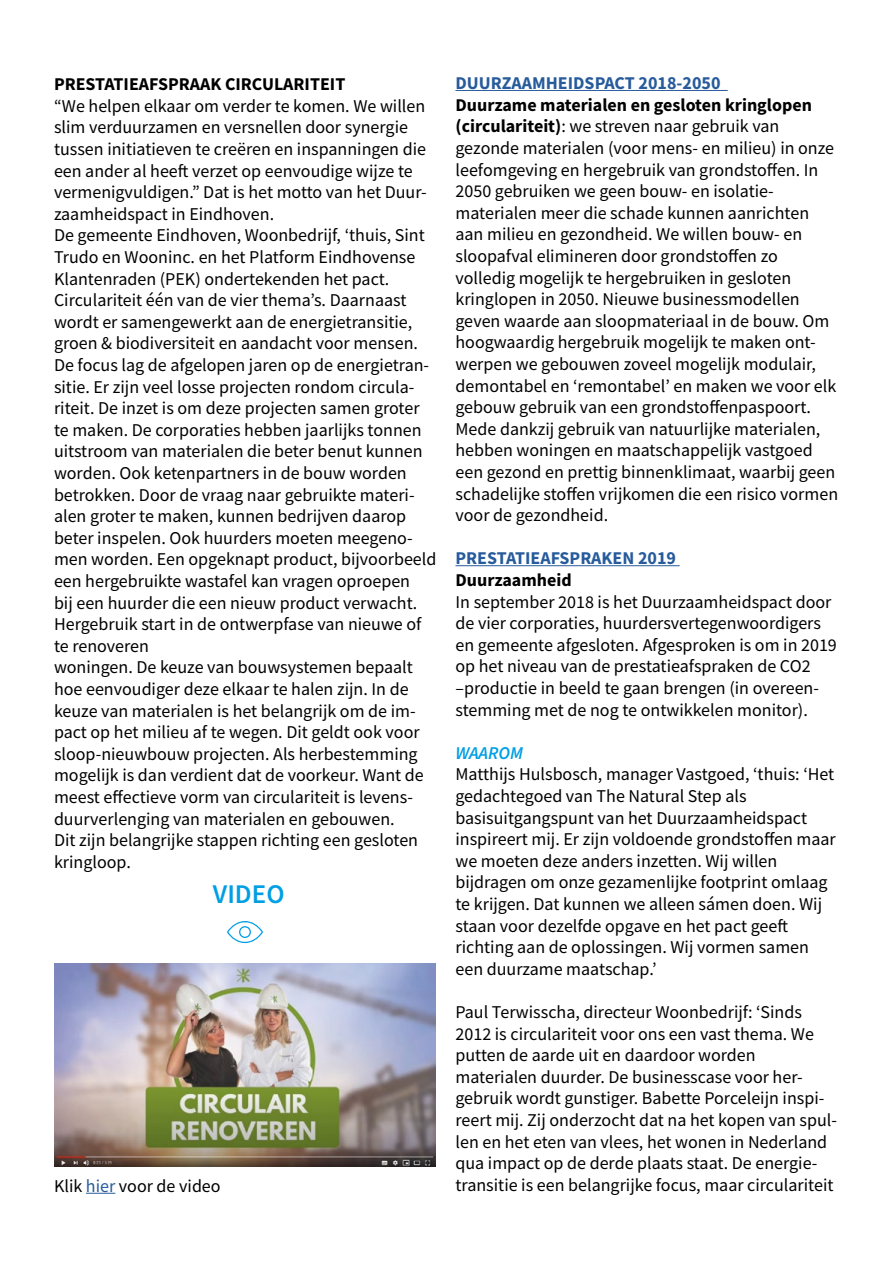
<style>
.page{position:relative;width:893px;height:1263px;background:#fff}
.page>*{position:absolute;margin:0;border:0;box-sizing:border-box;transform-origin:0 0}
.t1{font:600 27px "Source Sans Pro";color:#009fe3}
.t2{font:18px/21.6px "Source Sans Pro";color:#000}
.t3{font:700 18px "Source Sans Pro";color:#275b9b}
.t4{font:700 18px "Source Sans Pro";color:#000}
.t5{font:italic 600 18px "Source Sans Pro";color:#009fe3}
.s1{color:#275b9b}
.s2{font-weight:700}
</style>
<div class="page">
<svg style="left:86px;top:1193px;width:29px;height:1px"></svg>
<hr style="left:455px;top:90px;width:273px;height:1px;background:#275b9b">
<hr style="left:455px;top:565px;width:225px;height:1px;background:#275b9b">
<img style="left:54px;top:963px;width:382px;height:203px">
<svg style="left:227px;top:921px;width:36px;height:22px"></svg>
<p class="t4" style="left:54px;top:72px;width:293px">PRESTATIEAFSPRAAK CIRCULARITEIT</p>
<p class="t2" style="left:54px;top:95px;width:384px">“We helpen elkaar om verder te komen. We willen slim verduurzamen en versnellen door synergie tussen initiatieven te creëren en inspanningen die een ander al heeft verzet op eenvoudige wijze te vermenigvuldigen.” Dat is het motto van het Duur&shy;zaamheidspact in Eindhoven.<br>De gemeente Eindhoven, Woonbedrijf, ‘thuis, Sint Trudo en Wooninc. en het Platform Eindhovense Klantenraden (PEK) ondertekenden het pact.<br>Circulariteit één van de vier thema’s. Daarnaast wordt er samengewerkt aan de energietransitie, groen &amp; biodiversiteit en aandacht voor mensen.<br>De focus lag de afgelopen jaren op de energietran&shy;sitie. Er zijn veel losse projecten rondom circula&shy;riteit. De inzet is om deze projecten samen groter te maken. De corporaties hebben jaarlijks tonnen uitstroom van materialen die beter benut kunnen worden. Ook ketenpartners in de bouw worden betrokken. Door de vraag naar gebruikte materi&shy;alen groter te maken, kunnen bedrijven daarop beter inspelen. Ook huurders moeten meegeno&shy;men worden. Een opgeknapt product, bijvoorbeeld een hergebruikte wastafel kan vragen oproepen<br>bij een huurder die een nieuw product verwacht.<br>Hergebruik start in de ontwerpfase van nieuwe of te renoveren<br>woningen. De keuze van bouwsystemen bepaalt hoe eenvoudiger deze elkaar te halen zijn. In de keuze van materialen is het belangrijk om de im&shy;pact op het milieu af te wegen. Dit geldt ook voor sloop-nieuwbouw projecten. Als herbestemming mogelijk is dan verdient dat de voorkeur. Want de meest effectieve vorm van circulariteit is levens&shy;duurverlenging van materialen en gebouwen.<br>Dit zijn belangrijke stappen richting een gesloten kringloop.</p>
<h1 class="t1" style="left:213px;top:876px;width:73px">VIDEO</h1>
<p class="t2" style="left:54px;top:1175px;width:168px">Klik <span class="s1">hier</span> voor de video</p>
<p class="t3" style="left:455px;top:71px;width:266px">DUURZAAMHEIDSPACT 2018-2050</p>
<p class="t2" style="left:455px;top:94px;width:384px"><span class="s2">Duurzame materialen en gesloten kringlopen (circulariteit)</span>: we streven naar gebruik van gezonde materialen (voor mens- en milieu) in onze leefomgeving en hergebruik van grondstoffen. In 2050 gebruiken we geen bouw- en isolatie&shy;materialen meer die schade kunnen aanrichten aan milieu en gezondheid. We willen bouw- en sloopafval elimineren door grondstoffen zo volledig mogelijk te hergebruiken in gesloten kringlopen in 2050. Nieuwe businessmodellen geven waarde aan sloopmateriaal in de bouw. Om hoogwaardig hergebruik mogelijk te maken ont&shy;werpen we gebouwen zoveel mogelijk modulair, demontabel en ‘remontabel’ en maken we voor elk gebouw gebruik van een grondstoffenpaspoort.<br>Mede dankzij gebruik van natuurlijke materialen, hebben woningen en maatschappelijk vastgoed een gezond en prettig binnenklimaat, waarbij geen schadelijke stoffen vrijkomen die een risico vormen voor de gezondheid.</p>
<p class="t3" style="left:455px;top:546px;width:222px">PRESTATIEAFSPRAKEN 2019</p>
<p class="t4" style="left:455px;top:568px;width:118px">Duurzaamheid</p>
<p class="t2" style="left:455px;top:591px;width:383px">In september 2018 is het Duurzaamheidspact door de vier corporaties, huurdersvertegenwoordigers en gemeente afgesloten. Afgesproken is om in 2019 op het niveau van de prestatieafspraken de CO2 –productie in beeld te gaan brengen (in overeen&shy;stemming met de nog te ontwikkelen monitor).</p>
<p class="t5" style="left:455px;top:741px;width:69px">WAAROM</p>
<p class="t2" style="left:455px;top:763px;width:382px">Matthijs Hulsbosch, manager Vastgoed, ‘thuis: ‘Het gedachtegoed van The Natural Step als basisuitgangspunt van het Duurzaamheidspact inspireert mij. Er zijn voldoende grondstoffen maar we moeten deze anders inzetten. Wij willen bijdragen om onze gezamenlijke footprint omlaag te krijgen. Dat kunnen we alleen sámen doen. Wij staan voor dezelfde opgave en het pact geeft richting aan de oplossingen. Wij vormen samen een duurzame maatschap.’</p>
<p class="t2" style="left:455px;top:1001px;width:383px">Paul Terwisscha, directeur Woonbedrijf: ‘Sinds 2012 is circulariteit voor ons een vast thema. We putten de aarde uit en daardoor worden materialen duurder. De businesscase voor her&shy;gebruik wordt gunstiger. Babette Porceleijn inspi&shy;reert mij. Zij onderzocht dat na het kopen van spul&shy;len en het eten van vlees, het wonen in Nederland qua impact op de derde plaats staat. De energie&shy;transitie is een belangrijke focus, maar circulariteit</p>
</div>
